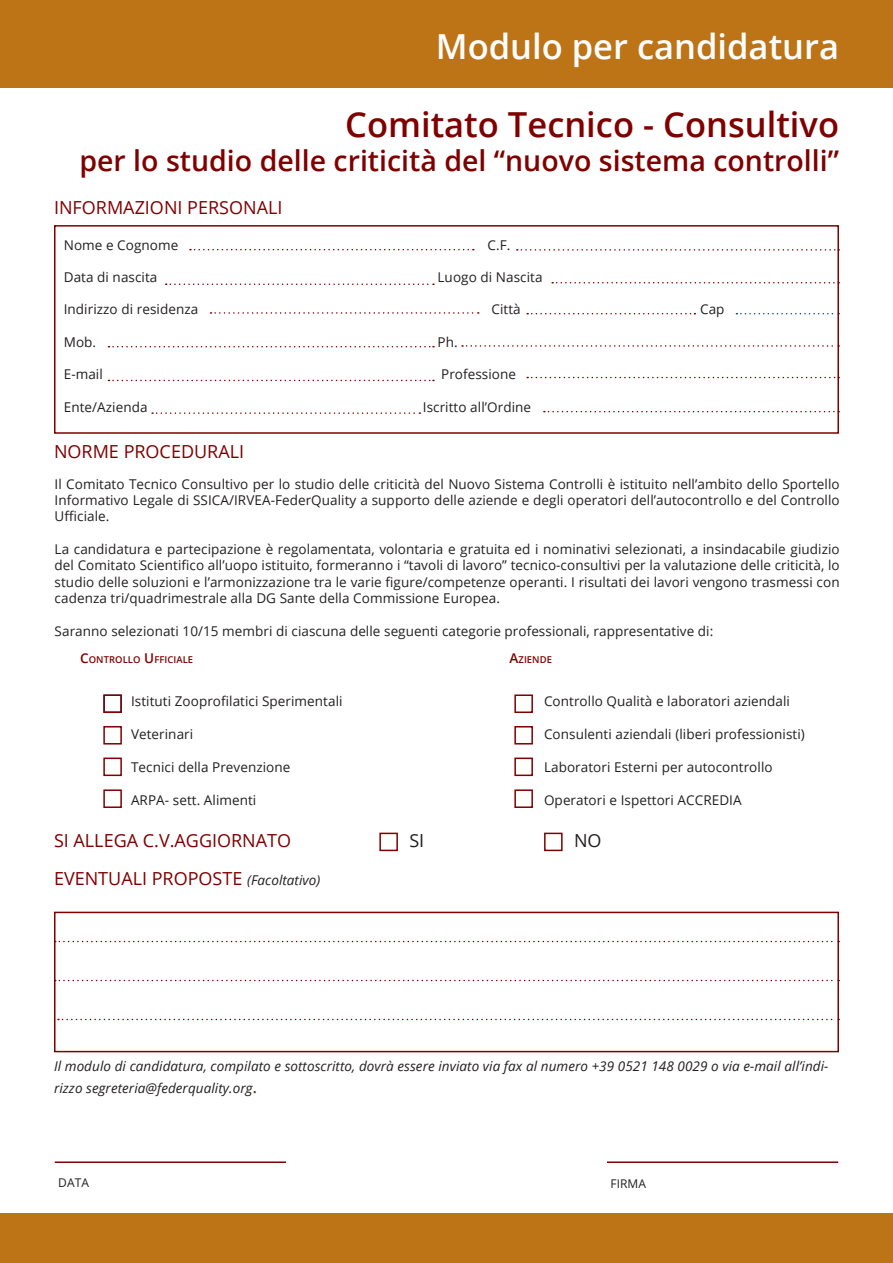
<style>
.page{position:relative;width:893px;height:1263px;background:#fff}
.page>*{position:absolute;margin:0;border:0;box-sizing:border-box;transform-origin:0 0}
.titoletti{font:600 34.5px "Open Sans";color:#800000}
.titoletti-2{font:600 34.5px "Open Sans";color:#fff}
.titoletti-3{font:600 28.5px "Open Sans";color:#800000}
.sottotitolo_brochure{font:18px "Open Sans";color:#800000}
.sottotitolo_brochure-2{font:18px "Open Sans";color:#231f20}
.CORPO{font:13.5px/16.2px "Open Sans";letter-spacing:.005em;color:#231f20;text-align:justify}
.sottotitolo_brochure-3{font:italic 13.5px/21.6px "Open Sans";letter-spacing:.005em;color:#231f20}
.modulo{font:13.5px "Open Sans";letter-spacing:.005em;color:#231f20}
.modulo-2{font:12px "Open Sans";letter-spacing:.005em;color:#231f20}
.CORPO-2{font:600 9.45px "Open Sans";letter-spacing:.005em;color:#800000}
.s1{font-size:13.5px}
.s2{font-style:italic;font-size:13.5px;color:#231f20}
.s3{font-style:normal;font-size:18px;color:#603711}
</style>
<div class="page">
<div style="left:0;top:0;width:893px;height:88px;background:#bd7417"></div>
<svg style="left:190px;top:249px;width:284px;height:1px"></svg>
<svg style="left:166px;top:283px;width:268px;height:2px"></svg>
<svg style="left:211px;top:312px;width:268px;height:2px"></svg>
<svg style="left:108px;top:346px;width:326px;height:1px"></svg>
<svg style="left:108px;top:380px;width:326px;height:1px"></svg>
<svg style="left:152px;top:412px;width:268px;height:2px"></svg>
<svg style="left:544px;top:411px;width:291px;height:1px"></svg>
<svg style="left:527px;top:377px;width:309px;height:1px"></svg>
<svg style="left:462px;top:345px;width:371px;height:2px"></svg>
<svg style="left:527px;top:313px;width:168px;height:1px"></svg>
<svg style="left:736px;top:313px;width:98px;height:1px"></svg>
<svg style="left:552px;top:282px;width:283px;height:1px"></svg>
<svg style="left:517px;top:249px;width:319px;height:2px"></svg>
<div style="left:54px;top:225px;width:785px;height:209px;border:2px solid #800000"></div>
<svg style="left:58px;top:941px;width:775px;height:1px"></svg>
<svg style="left:58px;top:980px;width:775px;height:1px"></svg>
<svg style="left:58px;top:1019px;width:775px;height:1px"></svg>
<div style="left:54px;top:912px;width:785px;height:140px;border:2px solid #800000"></div>
<div style="left:514px;top:694px;width:19px;height:19px;border:2px solid #800000"></div>
<div style="left:103px;top:726px;width:19px;height:18px;border:2px solid #800000"></div>
<div style="left:514px;top:726px;width:19px;height:18px;border:2px solid #800000"></div>
<div style="left:103px;top:757px;width:19px;height:19px;border:2px solid #800000"></div>
<div style="left:514px;top:757px;width:19px;height:19px;border:2px solid #800000"></div>
<div style="left:103px;top:789px;width:19px;height:19px;border:2px solid #800000"></div>
<div style="left:514px;top:789px;width:19px;height:19px;border:2px solid #800000"></div>
<div style="left:379px;top:833px;width:19px;height:18px;border:2px solid #800000"></div>
<div style="left:544px;top:833px;width:19px;height:18px;border:2px solid #800000"></div>
<div style="left:103px;top:694px;width:19px;height:19px;border:2px solid #800000"></div>
<hr style="left:55px;top:1161px;width:231px;height:2px;background:#800000">
<hr style="left:607px;top:1161px;width:231px;height:2px;background:#800000">
<div style="left:0;top:1213px;width:893px;height:50px;background:#bd7417"></div>
<p class="titoletti-2" style="left:436px;top:23px;width:405px">Modulo per candidatura</p>
<p class="titoletti" style="left:345px;top:101px;width:495px">Comitato Tecnico - Consultivo</p>
<p class="titoletti-3" style="left:79px;top:141px;width:761px">per lo studio delle criticità del “nuovo sistema controlli”</p>
<p class="sottotitolo_brochure" style="left:54px;top:195px;width:230px">INFORMAZIONI PERSONALI</p>
<p class="modulo" style="left:64px;top:235px;width:116px">Nome e Cognome</p>
<p class="modulo" style="left:488px;top:235px;width:24px">C.F.</p>
<p class="modulo" style="left:64px;top:268px;width:95px">Data di nascita</p>
<p class="modulo" style="left:438px;top:268px;width:106px">Luogo di Nascita</p>
<p class="modulo" style="left:64px;top:300px;width:136px">Indirizzo di residenza</p>
<p class="modulo" style="left:492px;top:300px;width:31px">Città</p>
<p class="modulo" style="left:700px;top:300px;width:26px">Cap</p>
<p class="modulo" style="left:64px;top:333px;width:34px">Mob.</p>
<p class="modulo" style="left:438px;top:333px;width:22px">Ph.</p>
<p class="modulo" style="left:64px;top:365px;width:41px">E-mail</p>
<p class="modulo" style="left:441px;top:365px;width:76px">Professione</p>
<p class="modulo" style="left:64px;top:397px;width:85px">Ente/Azienda</p>
<p class="modulo" style="left:423px;top:397px;width:110px">Iscritto all’Ordine</p>
<p class="sottotitolo_brochure" style="left:54px;top:439px;width:192px">NORME PROCEDURALI</p>
<p class="CORPO" style="left:55px;top:475px;width:786px">Il Comitato Tecnico Consultivo per lo studio delle criticità del Nuovo Sistema Controlli è istituito nell’ambito dello Sportello Informativo Legale di SSICA/IRVEA-FederQuality a supporto delle aziende e degli operatori dell’autocontrollo e del Controllo Ufficiale.</p>
<p class="CORPO" style="left:55px;top:541px;width:786px">La candidatura e partecipazione è regolamentata, volontaria e gratuita ed i nominativi selezionati, a insindacabile giudizio del Comitato Scientifico all’uopo istituito, formeranno i “tavoli di lavoro” tecnico-consultivi per la valutazione delle criticità, lo studio delle soluzioni e l’armonizzazione tra le varie figure/competenze operanti. I risultati dei lavori vengono trasmessi con cadenza tri/quadrimestrale alla DG Sante della Commissione Europea.</p>
<p class="CORPO" style="left:55px;top:623px;width:660px">Saranno selezionati 10/15 membri di ciascuna delle seguenti categorie professionali, rappresentative di:</p>
<p class="CORPO-2" style="left:80px;top:653px;width:115px"><span class="s1">C</span>ONTROLLO <span class="s1">U</span>FFICIALE</p>
<p class="CORPO-2" style="left:509px;top:653px;width:44px"><span class="s1">A</span>ZIENDE</p>
<p class="CORPO" style="left:131px;top:692px;width:213px">Istituti Zooprofilatici Sperimentali</p>
<p class="CORPO" style="left:131px;top:725px;width:64px">Veterinari</p>
<p class="CORPO" style="left:131px;top:759px;width:161px">Tecnici della Prevenzione</p>
<p class="CORPO" style="left:131px;top:792px;width:127px">ARPA- sett. Alimenti</p>
<p class="CORPO" style="left:544px;top:692px;width:247px">Controllo Qualità e laboratori aziendali</p>
<p class="CORPO" style="left:544px;top:725px;width:262px">Consulenti aziendali (liberi professionisti)</p>
<p class="CORPO" style="left:544px;top:759px;width:230px">Laboratori Esterni per autocontrollo</p>
<p class="CORPO" style="left:544px;top:792px;width:199px">Operatori e Ispettori ACCREDIA</p>
<p class="sottotitolo_brochure" style="left:54px;top:828px;width:239px">SI ALLEGA C.V.AGGIORNATO</p>
<p class="sottotitolo_brochure-2" style="left:409px;top:828px;width:16px">SI</p>
<p class="sottotitolo_brochure-2" style="left:574px;top:828px;width:29px">NO</p>
<p class="sottotitolo_brochure" style="left:54px;top:866px;width:268px">EVENTUALI PROPOSTE <span class="s2">(Facoltativo)</span></p>
<p class="sottotitolo_brochure-3" style="left:54px;top:1055px;width:776px">Il modulo di candidatura, compilato e sottoscritto, dovrà essere inviato via fax al numero +39 0521 148 0029 o via e-mail all’indi&shy;rizzo segreteria@federquality.org<span class="s3">.</span></p>
<p class="modulo-2" style="left:58px;top:1174px;width:32px">DATA</p>
<p class="modulo-2" style="left:610px;top:1175px;width:37px">FIRMA</p>
</div>
